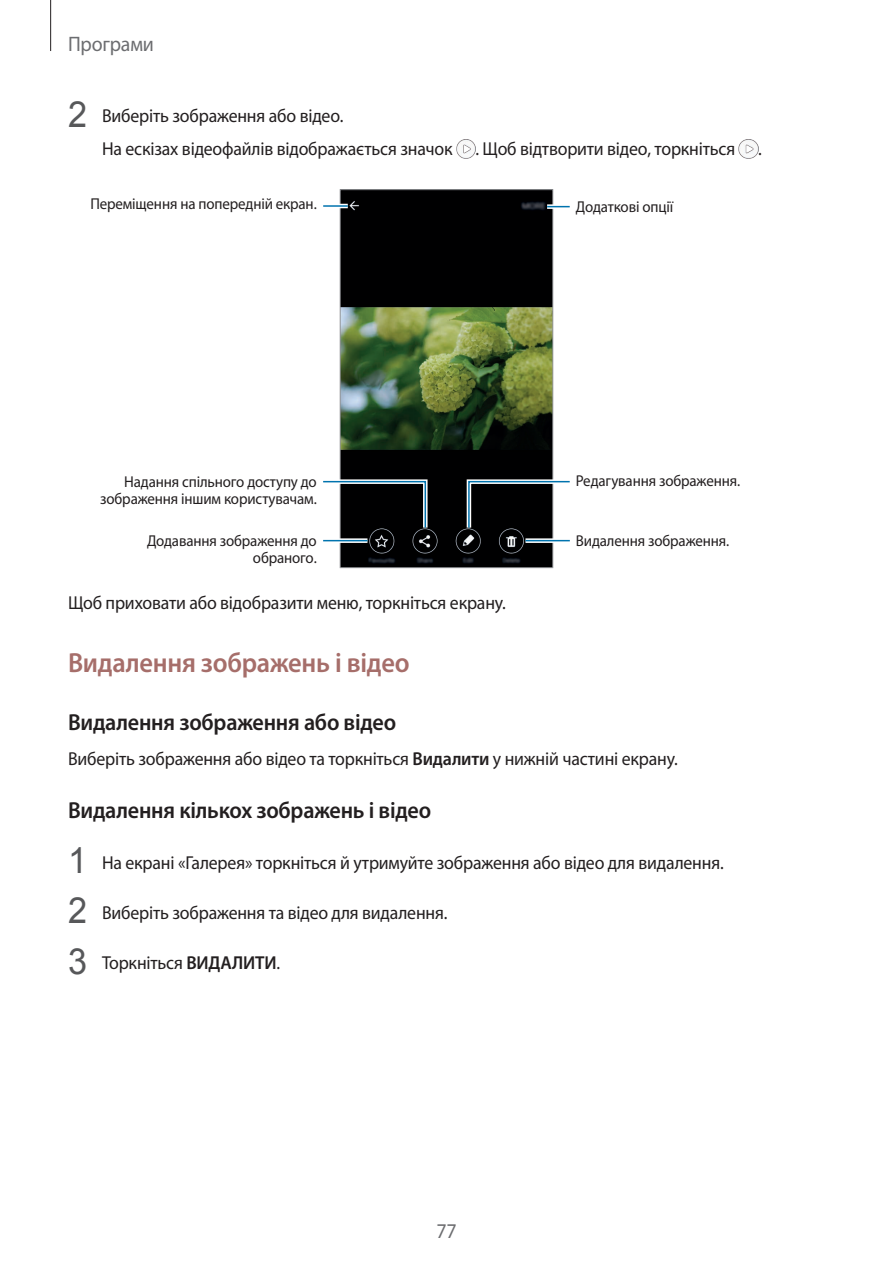
<style>
.page{position:relative;width:893px;height:1263px;background:#fff}
.page>*{position:absolute;margin:0;border:0;box-sizing:border-box;transform-origin:0 0}
.t1{font:600 27.75px "Myriad Pro";letter-spacing:-.01em;color:#a66e6a;scale:.95 1}
.t2{font:600 23.25px "Myriad Pro";letter-spacing:-.01em;color:#231f20;scale:.95 1}
.t3{font:21px "Myriad Pro";letter-spacing:-.01em;color:#6c6d70;scale:.95 1}
.t4{font:18.75px/33.3px "Myriad Pro";letter-spacing:-.01em;color:#231f20;scale:.95 1}
.t5{font:15.75px/17.2px "Myriad Pro";letter-spacing:-.01em;color:#231f20;text-align:right;scale:.95 1}
.s1{font-family:"Arial";font-size:36px;color:#57585a}
.s2{font-weight:600}
</style>
<div class="page">
<hr style="left:50px;top:0;width:1px;height:51px;background:#231f20">
<img style="left:456px;top:139px;width:20px;height:19px">
<img style="left:739px;top:139px;width:19px;height:19px">
<svg style="left:339px;top:189px;width:215px;height:379px;background:#27311e"></svg>
<svg style="left:547px;top:204px;width:23px;height:5px"></svg>
<svg style="left:547px;top:206px;width:23px;height:1px"></svg>
<hr style="left:323px;top:204px;width:25px;height:4px;background:#fff">
<hr style="left:323px;top:205px;width:25px;height:2px;background:#0073ae">
<svg style="left:525px;top:538px;width:45px;height:5px"></svg>
<hr style="left:525px;top:540px;width:45px;height:1px;background:#0073ae">
<svg style="left:323px;top:538px;width:44px;height:5px"></svg>
<hr style="left:323px;top:540px;width:44px;height:1px;background:#0073ae">
<svg style="left:464px;top:477px;width:106px;height:55px"></svg>
<svg style="left:323px;top:477px;width:107px;height:55px"></svg>
<p class="t3" style="left:68px;top:31px;width:92px">Програми</p>
<p class="t4" style="left:102px;top:99px;width:696px;text-indent:-34px"><span class="s1">2</span> Виберіть зображення або відео.<br>На ескізах відеофайлів відображається значок . Щоб відтворити відео, торкніться .</p>
<p class="t5" style="left:90px;top:195px;width:240px">Переміщення на попередній екран.</p>
<p class="t5" style="left:576px;top:197px;width:104px">Додаткові опції</p>
<p class="t5" style="left:100px;top:472px;width:229px">Надання спільного доступу до зображення іншим користувачам.</p>
<p class="t5" style="left:147px;top:532px;width:180px">Додавання зображення до обраного.</p>
<p class="t5" style="left:576px;top:472px;width:174px">Редагування зображення.</p>
<p class="t5" style="left:576px;top:531px;width:163px">Видалення зображення.</p>
<p class="t4" style="left:68px;top:585px;width:462px">Щоб приховати або відобразити меню, торкніться екрану.</p>
<h1 class="t1" style="left:68px;top:645px;width:361px">Видалення зображень і відео</h1>
<p class="t2" style="left:68px;top:707px;width:347px">Видалення зображення або відео</p>
<p class="t4" style="left:68px;top:742px;width:643px">Виберіть зображення або відео та торкніться <span class="s2">Видалити</span> у нижній частині екрану.</p>
<p class="t2" style="left:68px;top:796px;width:384px">Видалення кількох зображень і відео</p>
<p class="t4" style="left:68px;top:845px;width:692px"><span class="s1">1</span> На екрані «Галерея» торкніться й утримуйте зображення або відео для видалення.</p>
<p class="t4" style="left:68px;top:895px;width:401px"><span class="s1">2</span> Виберіть зображення та відео для видалення.</p>
<p class="t4" style="left:68px;top:946px;width:225px"><span class="s1">3</span> Торкніться <span class="s2">ВИДАЛИТИ</span>.</p>
<p class="t3" style="left:436px;top:1218px;width:23px">77</p>
</div>
